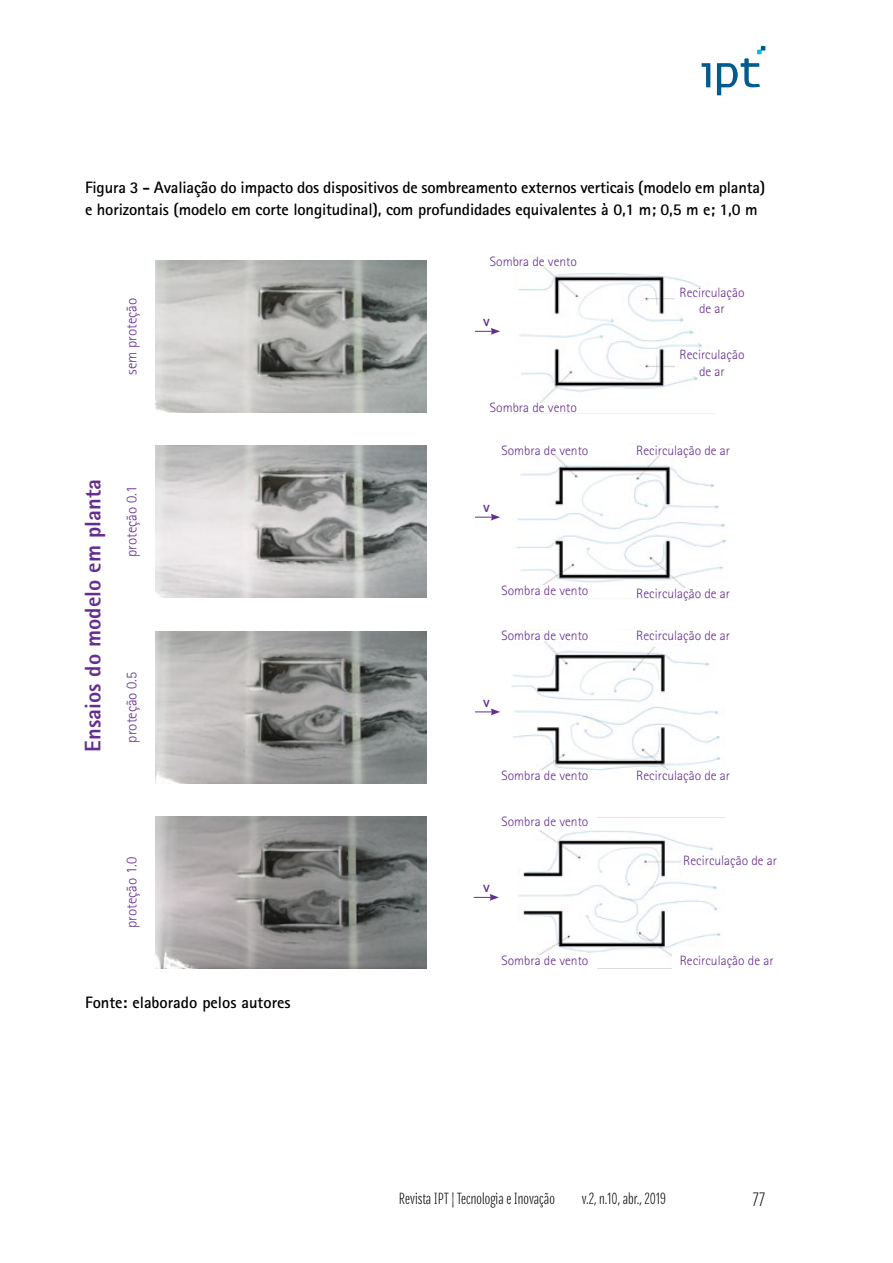
<style>
.page{position:relative;width:893px;height:1263px;background:#fff}
.page>*{position:absolute;margin:0;border:0;box-sizing:border-box;transform-origin:0 0}
.t1{font:800 22.5px "Rotis Sans Serif Std";letter-spacing:.005em;color:#662d91}
.t2{font:18px "Densia Sans";color:#000}
.t3{font:700 16.5px/22.5px "Rotis Sans Serif Std";letter-spacing:-.01em;color:#000}
.t4{font:15px "Densia Sans";color:#000}
.t5{font:300 15px "Rotis Sans Serif Std";color:#662d91}
.t6{font:700 15px "Rotis Sans Serif Std";color:#662d91}
.t7{font:300 13.5px/16.2px "Rotis Sans Serif Std";color:#662d91;text-align:center}
</style>
<div class="page">
<svg style="left:702px;top:63px;width:8px;height:24px"></svg>
<svg style="left:717px;top:46px;width:48px;height:49px"></svg>
<img style="left:156px;top:446px;width:270px;height:152px">
<img style="left:156px;top:631px;width:270px;height:152px">
<img style="left:156px;top:816px;width:270px;height:152px">
<img style="left:156px;top:260px;width:270px;height:152px">
<img style="left:515px;top:444px;width:212px;height:156px">
<img style="left:511px;top:630px;width:210px;height:141px">
<img style="left:518px;top:817px;width:207px;height:152px">
<img style="left:514px;top:267px;width:201px;height:147px">
<div style="left:482px;top:403px;width:103px;height:9px;background:#fff"></div>
<div style="left:493px;top:446px;width:104px;height:9px;background:#fff"></div>
<div style="left:493px;top:585px;width:104px;height:10px;background:#fff"></div>
<div style="left:493px;top:631px;width:104px;height:9px;background:#fff"></div>
<div style="left:493px;top:770px;width:104px;height:14px;background:#fff"></div>
<div style="left:493px;top:816px;width:104px;height:14px;background:#fff"></div>
<div style="left:493px;top:955px;width:104px;height:13px;background:#fff"></div>
<div style="left:675px;top:288px;width:74px;height:25px;background:#fff"></div>
<div style="left:675px;top:350px;width:74px;height:26px;background:#fff"></div>
<div style="left:618px;top:446px;width:131px;height:9px;background:#fff"></div>
<div style="left:618px;top:588px;width:131px;height:10px;background:#fff"></div>
<div style="left:618px;top:631px;width:131px;height:9px;background:#fff"></div>
<div style="left:618px;top:770px;width:131px;height:16px;background:#fff"></div>
<div style="left:683px;top:856px;width:94px;height:22px;background:#fff"></div>
<svg style="left:475px;top:328px;width:25px;height:7px"></svg>
<svg style="left:475px;top:514px;width:25px;height:7px"></svg>
<svg style="left:475px;top:708px;width:25px;height:7px"></svg>
<svg style="left:474px;top:894px;width:25px;height:7px"></svg>
<div style="left:673px;top:947px;width:88px;height:25px;background:#fff"></div>
<p class="t3" style="left:85px;top:175px;width:682px">Figura 3 - Avaliação do impacto dos dispositivos de sombreamento externos verticais (modelo em planta) e horizontais (modelo em corte longitudinal), com profundidades equivalentes à 0,1 m; 0,5 m e; 1,0 m</p>
<p class="t5" style="left:123px;top:375px;width:78px;rotate:-90deg">sem proteção</p>
<h1 class="t1" style="left:79px;top:752px;width:275px;rotate:-90deg">Ensaios do modelo em planta</h1>
<p class="t5" style="left:123px;top:557px;width:73px;rotate:-90deg">proteção 0.1</p>
<p class="t5" style="left:123px;top:743px;width:73px;rotate:-90deg">proteção 0.5</p>
<p class="t5" style="left:123px;top:928px;width:73px;rotate:-90deg">proteção 1.0</p>
<p class="t3" style="left:85px;top:991px;width:207px">Fonte: elaborado pelos autores</p>
<p class="t7" style="left:490px;top:254px;width:88px">Sombra de vento</p>
<p class="t6" style="left:483px;top:312px;width:8px">v</p>
<p class="t7" style="left:490px;top:399px;width:88px">Sombra de vento</p>
<p class="t7" style="left:501px;top:442px;width:88px">Sombra de vento</p>
<p class="t6" style="left:483px;top:498px;width:8px">v</p>
<p class="t7" style="left:501px;top:582px;width:88px">Sombra de vento</p>
<p class="t7" style="left:501px;top:628px;width:88px">Sombra de vento</p>
<p class="t6" style="left:483px;top:692px;width:8px">v</p>
<p class="t7" style="left:501px;top:767px;width:88px">Sombra de vento</p>
<p class="t7" style="left:501px;top:813px;width:88px">Sombra de vento</p>
<p class="t6" style="left:483px;top:878px;width:8px">v</p>
<p class="t7" style="left:501px;top:952px;width:88px">Sombra de vento</p>
<p class="t7" style="left:679px;top:284px;width:66px">Recirculação de ar</p>
<p class="t7" style="left:679px;top:347px;width:66px">Recirculação de ar</p>
<p class="t7" style="left:636px;top:442px;width:95px">Recirculação de ar</p>
<p class="t7" style="left:636px;top:585px;width:95px">Recirculação de ar</p>
<p class="t7" style="left:636px;top:628px;width:95px">Recirculação de ar</p>
<p class="t7" style="left:636px;top:767px;width:95px">Recirculação de ar</p>
<p class="t7" style="left:683px;top:853px;width:95px">Recirculação de ar</p>
<p class="t7" style="left:680px;top:952px;width:95px">Recirculação de ar</p>
<p class="t4" style="left:399px;top:1190px;width:158px">Revista IPT | Tecnologia e Inovação</p>
<p class="t4" style="left:582px;top:1190px;width:86px">v.2, n.10, abr., 2019</p>
<h2 class="t2" style="left:753px;top:1189px;width:14px">77</h2>
</div>
